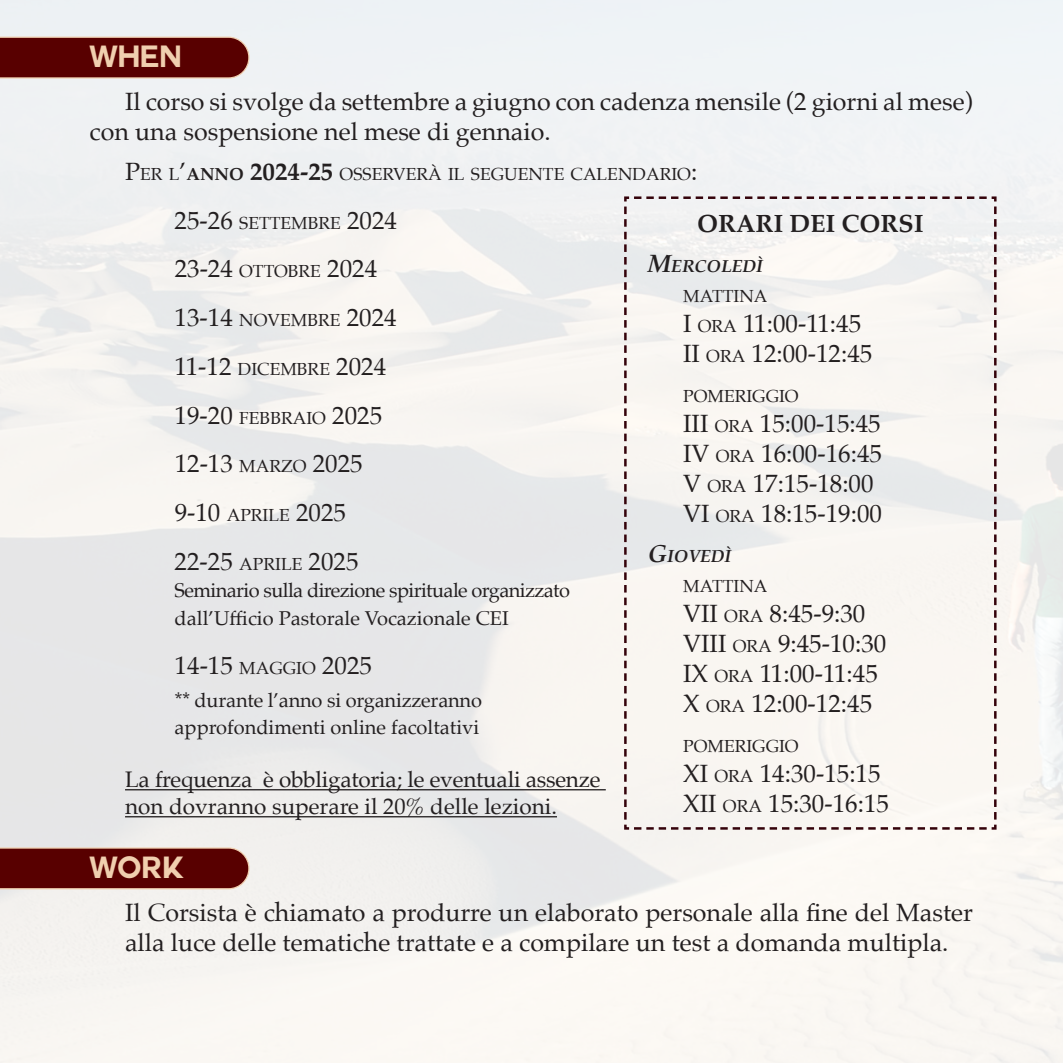
<style>
.page{position:relative;width:1063px;height:1063px;background:#fff}
.page>*{position:absolute;margin:0;border:0;box-sizing:border-box;transform-origin:0 0}
.t1{font:700 30px "Couture";color:#f0cfaf}
.t2{font:25px/30px "Palatino";color:#231f20}
.t3{font:25px/30px "Palatino";color:#231f20}
.t4{font:700 25px "Palatino";color:#231f20}
.t5{font:22.5px/27px "Palatino";letter-spacing:-.01em;color:#231f20}
.t6{font:20px/27.5px "Palatino";letter-spacing:-.03em;color:#231f20}
.t7{font:20px/26.2px "Palatino";letter-spacing:-.01em;color:#231f20}
.t8{font:17.5px/30px "Palatino";color:#231f20}
.t9{font:italic 700 17.5px/30px "Palatino";color:#231f20;text-align:right}
.s1{font-size:25px}
.s2{font-weight:700}
.s3{font-weight:700;font-size:25px}
.s4{font-size:17.5px}
.s5{font-weight:400;font-style:normal}
.s6{font-weight:700;font-style:italic;font-size:25px}
.s7{font-weight:700;font-style:italic}
</style>
<div class="page">
<svg style="left:0;top:37px;width:250px;height:42px;background:#641110"></svg>
<hr style="left:125px;top:789px;width:481px;height:1px;background:#231f20">
<hr style="left:125px;top:816px;width:432px;height:1px;background:#231f20">
<svg style="left:623px;top:195px;width:375px;height:636px"></svg>
<svg style="left:0;top:847px;width:250px;height:42px;background:#64110f"></svg>
<p class="t1" style="left:90px;top:43px;width:94px">WHEN</p>
<p class="t3" style="left:90px;top:86px;width:885px;text-indent:35px">Il corso si svolge da settembre a giugno con cadenza mensile (2 giorni al mese) con una sospensione nel mese di gennaio.</p>
<p class="t8" style="left:125px;top:159px;width:574px"><span class="s1">P</span>ER L<span class="s1">’</span><span class="s2">ANNO</span> <span class="s3">2024-25</span> OSSERVERÀ IL SEGUENTE CALENDARIO<span class="s1">:</span></p>
<p class="t2" style="left:175px;top:196px;width:224px;line-height:48.8px">25-26 <span class="s4">SETTEMBRE</span> 2024<br>23-24 <span class="s4">OTTOBRE</span> 2024<br>13-14 <span class="s4">NOVEMBRE</span> 2024<br>11-12 <span class="s4">DICEMBRE</span> 2024<br>19-20 <span class="s4">FEBBRAIO</span> 2025<br>12-13 <span class="s4">MARZO</span> 2025<br>9-10 <span class="s4">APRILE</span> 2025<br>22-25 <span class="s4">APRILE</span> 2025</p>
<p class="t6" style="left:175px;top:577px;width:397px">Seminario sulla direzione spirituale organizzato dall’Ufficio Pastorale Vocazionale CEI</p>
<p class="t2" style="left:175px;top:650px;width:199px">14-15 <span class="s4">MAGGIO</span> 2025</p>
<p class="t7" style="left:175px;top:687px;width:309px">** durante l’anno si organizzeranno approfondimenti online facoltativi</p>
<p class="t5" style="left:125px;top:766px;width:477px">La frequenza è obbligatoria; le eventuali assenze non dovranno superare il 20% delle lezioni.</p>
<p class="t4" style="left:697px;top:203px;width:228px">ORARI DEI CORSI</p>
<p class="t9" style="left:648px;top:251px;width:121px"><span class="s1">M</span>ERCOLEDÌ<br><span class="s5">MATTINA</span></p>
<p class="t2" style="left:683px;top:309px;width:191px">I <span class="s4">ORA</span> 11:00-11:45<br>II <span class="s4">ORA</span> 12:00-12:45</p>
<p class="t8" style="left:683px;top:381px;width:117px">POMERIGGIO</p>
<p class="t2" style="left:683px;top:409px;width:200px">III <span class="s4">ORA</span> 15:00-15:45<br>IV <span class="s4">ORA</span> 16:00-16:45<br>V <span class="s4">ORA</span> 17:15-18:00<br>VI <span class="s4">ORA</span> 18:15-19:00</p>
<p class="t8" style="left:683px;top:541px;width:86px;text-indent:-35px"><span class="s6">G</span><span class="s7">IOVEDÌ<br></span>MATTINA</p>
<p class="t2" style="left:683px;top:599px;width:184px">VII <span class="s4">ORA</span> 8:45-9:30<br>VIII</p>
<p class="t2" style="left:683px;top:629px;width:205px;text-indent:50px"><span class="s4">ORA</span> 9:45-10:30<br>IX <span class="s4">ORA</span> 11:00-11:45<br>X <span class="s4">ORA</span> 12:00-12:45</p>
<p class="t8" style="left:683px;top:731px;width:117px">POMERIGGIO</p>
<p class="t2" style="left:683px;top:759px;width:207px">XI <span class="s4">ORA</span> 14:30-15:15<br>XII <span class="s4">ORA</span> 15:30-16:15</p>
<p class="t1" style="left:90px;top:854px;width:96px">WORK</p>
<p class="t3" style="left:125px;top:897px;width:849px">Il Corsista è chiamato a produrre un elaborato personale alla fine del Master alla luce delle tematiche trattate e a compilare un test a domanda multipla.</p>
</div>
